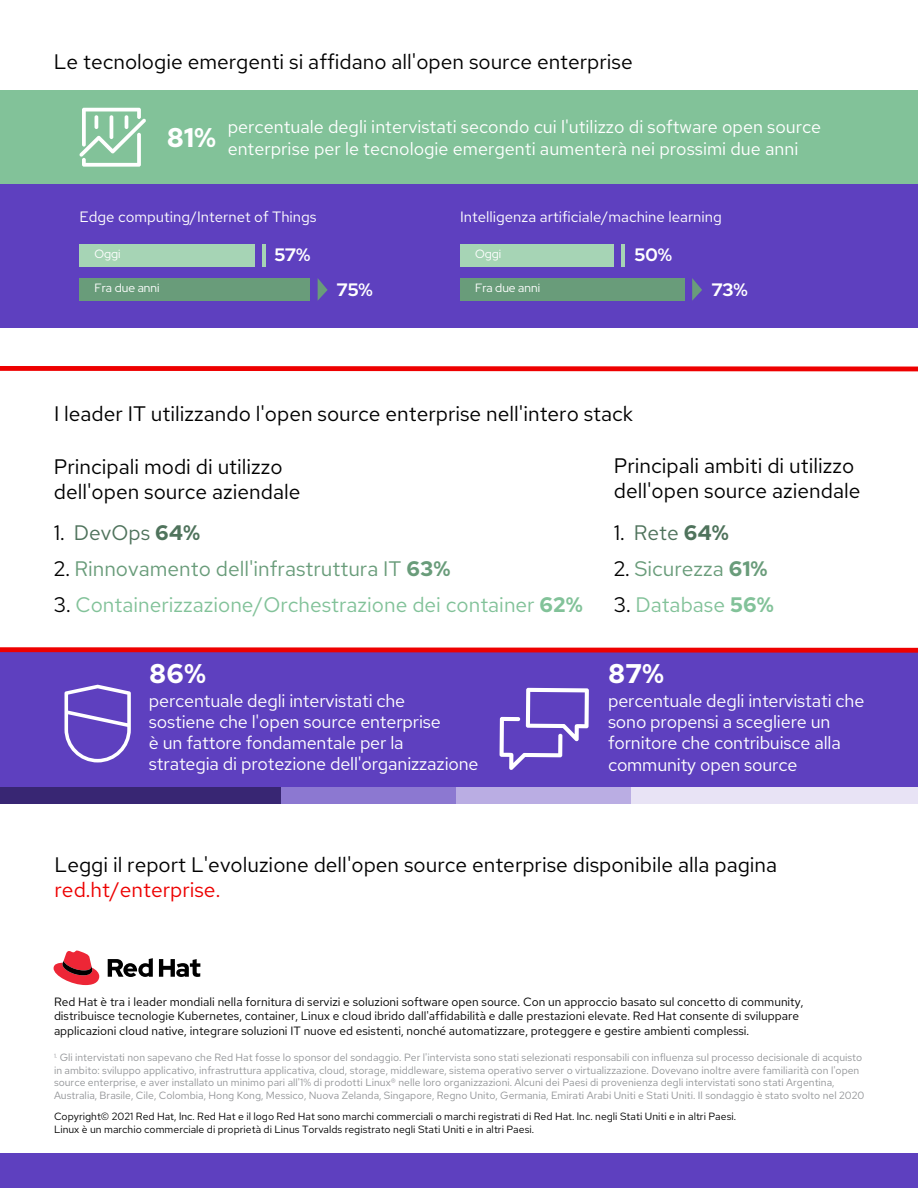
<style>
.page{position:relative;width:918px;height:1188px;background:#fff}
.page>*{position:absolute;margin:0;border:0;box-sizing:border-box;transform-origin:0 0}
.t1{font:700 27px "Red Hat Text";color:#fff}
.t2{font:21px/25.2px "Red Hat Text";color:#000}
.t3{font:21px "Red Hat Text";color:#82c299}
.t4{font:21px "Red Hat Text";color:#699c7a}
.t5{font:21px "Red Hat Text";color:#4f735c}
.t6{font:21px "Red Hat Text";color:#ed0000}
.t7{font:18px/21px "Red Hat Text";letter-spacing:-.01em;color:#fff}
.t8{font:700 18px "Red Hat Display";color:#fff}
.t9{font:15px "Red Hat Text";color:#fff}
.t10{font:12px/14.4px "Red Hat Text";color:#000}
.t11{font:12px "Red Hat Display";color:#fff}
.t12{font:10.5px/12.6px "Red Hat Text";color:#939598}
.t13{font:10.5px/12.6px "Red Hat Text";color:#000}
.s1{color:#000}
.s2{font-weight:700}
</style>
<div class="page">
<div style="left:0;top:184px;width:918px;height:144px;background:#5e40bf"></div>
<div style="left:0;top:90px;width:918px;height:94px;background:#82c299"></div>
<svg style="left:54px;top:951px;width:45px;height:34px"></svg>
<svg style="left:108px;top:958px;width:92px;height:19px"></svg>
<div style="left:0;top:652px;width:918px;height:136px;background:#5e40bf"></div>
<div style="left:0;top:788px;width:284px;height:16px;background:#382673"></div>
<div style="left:281px;top:788px;width:176px;height:16px;background:#8c78d1"></div>
<div style="left:456px;top:788px;width:176px;height:16px;background:#baade3"></div>
<div style="left:631px;top:788px;width:287px;height:16px;background:#e8e3f5"></div>
<svg style="left:500px;top:688px;width:89px;height:82px"></svg>
<svg style="left:65px;top:685px;width:66px;height:77px"></svg>
<div style="left:0;top:1153px;width:918px;height:35px;background:#5e40bf"></div>
<svg style="left:0;top:647px;width:918px;height:6px;background:#e11d29"></svg>
<svg style="left:0;top:366px;width:918px;height:5px;background:#ee0e0e"></svg>
<div style="left:460px;top:244px;width:154px;height:22px;background:#a6d4b5"></div>
<div style="left:460px;top:278px;width:225px;height:23px;background:#699c7a"></div>
<svg style="left:692px;top:278px;width:10px;height:23px"></svg>
<hr style="left:621px;top:244px;width:4px;height:22px;background:#a6d4b5">
<div style="left:80px;top:244px;width:175px;height:22px;background:#a6d4b5"></div>
<div style="left:80px;top:278px;width:230px;height:23px;background:#699c7a"></div>
<svg style="left:318px;top:279px;width:10px;height:21px"></svg>
<hr style="left:262px;top:244px;width:4px;height:22px;background:#a6d4b5">
<svg style="left:79px;top:108px;width:67px;height:59px"></svg>
<hr style="left:95px;top:115px;width:3px;height:14px;background:#fff;border-radius:2px">
<hr style="left:110px;top:115px;width:3px;height:24px;background:#fff;border-radius:2px">
<hr style="left:125px;top:115px;width:3px;height:14px;background:#fff;border-radius:2px">
<h2 class="t2" style="left:54px;top:49px;width:580px">Le tecnologie emergenti si affidano all'open source enterprise</h2>
<h3 class="t7" style="left:167px;top:116px;width:656px;line-height:21.6px;text-indent:61px">percentuale degli intervistati secondo cui l'utilizzo di software open source<br><sup>81%</sup> enterprise per le tecnologie emergenti aumenterà nei prossimi due anni</h3>
<h3 class="t9" style="left:80px;top:207px;width:239px">Edge computing/Internet of Things</h3>
<p class="t11" style="left:94px;top:246px;width:28px">Oggi</p>
<p class="t11" style="left:94px;top:280px;width:66px">Fra due anni</p>
<h3 class="t8" style="left:274px;top:243px;width:37px">57%</h3>
<h3 class="t8" style="left:337px;top:277px;width:37px">75%</h3>
<h3 class="t9" style="left:460px;top:207px;width:263px">Intelligenza artificiale/machine learning</h3>
<p class="t11" style="left:475px;top:246px;width:28px">Oggi</p>
<p class="t11" style="left:475px;top:280px;width:66px">Fra due anni</p>
<h3 class="t8" style="left:634px;top:243px;width:39px">50%</h3>
<h3 class="t8" style="left:712px;top:277px;width:38px">73%</h3>
<h2 class="t2" style="left:54px;top:400px;width:581px">I leader IT utilizzando l'open source enterprise nell'intero stack</h2>
<h2 class="t2" style="left:54px;top:454px;width:248px">Principali modi di utilizzo dell'open source aziendale</h2>
<h2 class="t5" style="left:54px;top:519px;width:148px"><span class="s1">1.</span> DevOps <span class="s2">64%</span></h2>
<h2 class="t4" style="left:54px;top:555px;width:398px"><span class="s1">2.</span> Rinnovamento dell'infrastruttura IT <span class="s2">63%</span></h2>
<h2 class="t3" style="left:54px;top:591px;width:531px"><span class="s1">3.</span> Containerizzazione/Orchestrazione dei container <span class="s2">62%</span></h2>
<h2 class="t2" style="left:614px;top:453px;width:248px">Principali ambiti di utilizzo dell'open source aziendale</h2>
<h2 class="t5" style="left:614px;top:519px;width:117px"><span class="s1">1.</span> Rete <span class="s2">64%</span></h2>
<h2 class="t4" style="left:614px;top:555px;width:155px"><span class="s1">2.</span> Sicurezza <span class="s2">61%</span></h2>
<h2 class="t3" style="left:614px;top:591px;width:161px"><span class="s1">3.</span> Database <span class="s2">56%</span></h2>
<h1 class="t1" style="left:149px;top:655px;width:58px">86%</h1>
<h1 class="t1" style="left:608px;top:655px;width:57px">87%</h1>
<h3 class="t7" style="left:149px;top:690px;width:331px">percentuale degli intervistati che<br>sostiene che l'open source enterprise<br>è un fattore fondamentale per la<br>strategia di protezione dell'organizzazione</h3>
<h3 class="t7" style="left:608px;top:690px;width:258px">percentuale degli intervistati che sono propensi a scegliere un fornitore che contribuisce alla community open source</h3>
<h2 class="t2" style="left:55px;top:852px;width:724px">Leggi il report L'evoluzione dell'open source enterprise disponibile alla pagina</h2>
<h2 class="t6" style="left:55px;top:876px;width:167px">red.ht/enterprise.</h2>
<p class="t10" style="left:54px;top:994px;width:751px">Red Hat è tra i leader mondiali nella fornitura di servizi e soluzioni software open source. Con un approccio basato sul concetto di community, distribuisce tecnologie Kubernetes, container, Linux e cloud ibrido dall'affidabilità e dalle prestazioni elevate. Red Hat consente di sviluppare applicazioni cloud native, integrare soluzioni IT nuove ed esistenti, nonché automatizzare, proteggere e gestire ambienti complessi.</p>
<p class="t12" style="left:54px;top:1051px;width:812px"><sup>1.</sup> Gli intervistati non sapevano che Red Hat fosse lo sponsor del sondaggio. Per l'intervista sono stati selezionati responsabili con influenza sul processo decisionale di acquisto in ambito: sviluppo applicativo, infrastruttura applicativa, cloud, storage, middleware, sistema operativo server o virtualizzazione. Dovevano inoltre avere familiarità con l'open source enterprise, e aver installato un minimo pari all'1% di prodotti Linux® nelle loro organizzazioni. Alcuni dei Paesi di provenienza degli intervistati sono stati Argentina, Australia, Brasile, Cile, Colombia, Hong Kong, Messico, Nuova Zelanda, Singapore, Regno Unito, Germania, Emirati Arabi Uniti e Stati Uniti. Il sondaggio è stato svolto nel 2020</p>
<p class="t13" style="left:54px;top:1110px;width:684px">Copyright© 2021 Red Hat, lnc. Red Hat e il logo Red Hat sono marchi commerciali o marchi registrati di Red Hat. lnc. negli Stati Uniti e in altri Paesi.<br>Linux è un marchio commerciale di proprietà di Linus Torvalds registrato negli Stati Uniti e in altri Paesi.</p>
</div>
